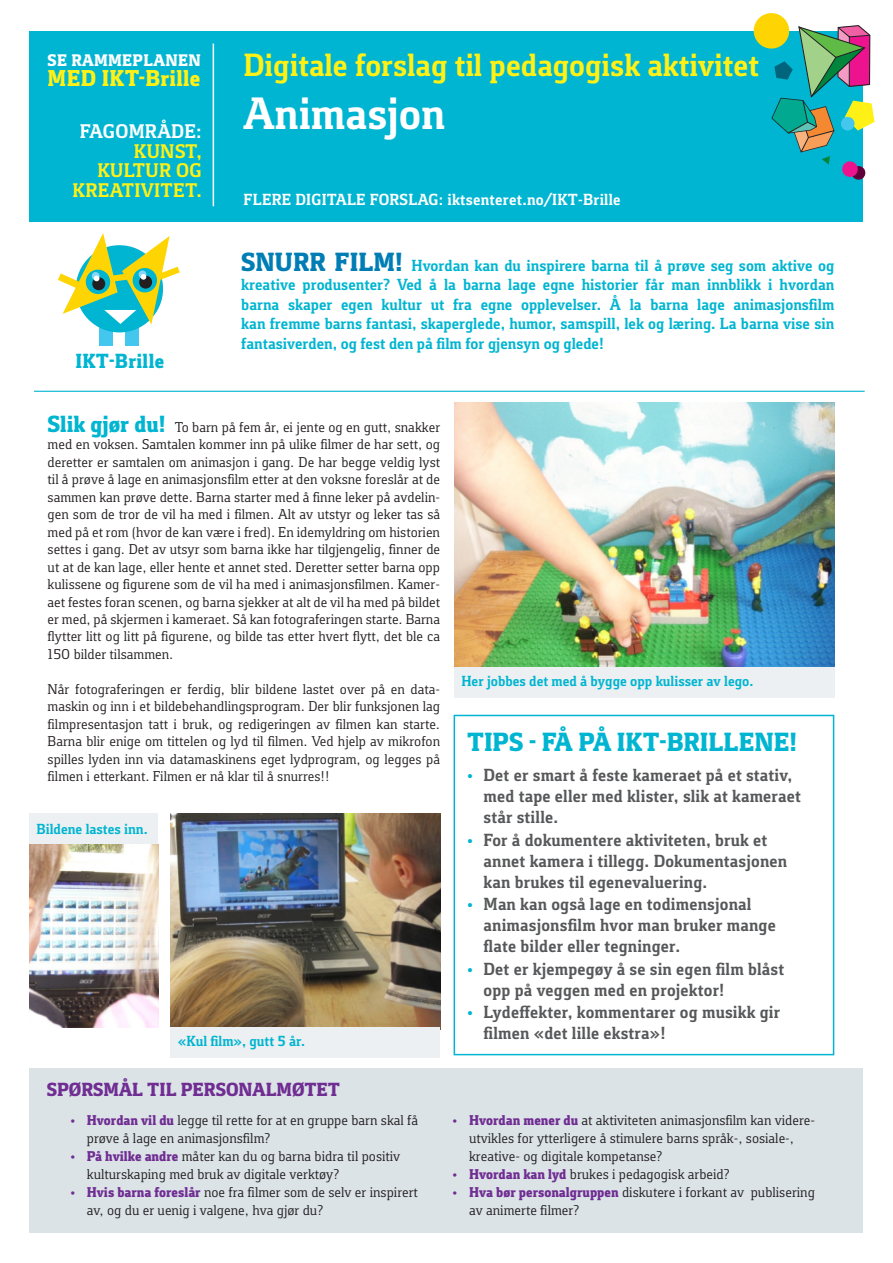
<style>
.page{position:relative;width:893px;height:1263px;background:#fff}
.page>*{position:absolute;margin:0;border:0;box-sizing:border-box;transform-origin:0 0}
.t1{font:700 46.5px "Foral Pro";color:#fff}
.t2{font:700 33px "Foral Pro";color:#fff116}
.t3{font:800 27px "Foral Pro";color:#00b5d1}
.INFORMASJONSSKRIV{font:800 23.55px "Foral Pro";letter-spacing:.015em;color:#fff116}
.INFORMASJONSSKRIV-2{font:800 21px "Foral Pro";letter-spacing:.015em;color:#00b5d1}
.INFORMASJONSSKRIV-3{font:700 20.25px "Foral Pro";letter-spacing:.015em;color:#fff116}
.INFORMASJONSSKRIV-4{font:700 20.25px "Foral Pro";letter-spacing:.015em;color:#fff}
.t4{font:800 19.5px "Foral Pro";color:#702d92}
.t5{font:700 18px/21px "Foral Pro";letter-spacing:.01em;color:#57585a}
.INFORMASJONSSKRIV-5{font:800 17.25px "Foral Pro";letter-spacing:.02em;color:#fff}
.t6{font:700 16.5px/19.6px "Foral Pro";color:#00b5d1;text-align:justify}
.INFORMASJONSSKRIV-6{font:700 16.5px "Foral Pro";letter-spacing:.015em;color:#fff}
.t7{font:700 15px "Foral Pro";color:#00b5d1}
.t8{font:14.55px/17.4px "Foral Pro";color:#231f20}
.s1{font-weight:800;font-size:27px;color:#007db5}
.s2{font-weight:800;font-size:24px;color:#00b5d1}
.s3{font-weight:800;color:#702d92}
.s4{font-weight:800;color:#00b5d1}
</style>
<div class="page">
<div style="left:30px;top:31px;width:833px;height:190px;background:#00b5d1"></div>
<div style="left:125px;top:324px;width:14px;height:21px;background:#44c7ee"></div>
<div style="left:99px;top:324px;width:14px;height:21px;background:#44c7ee"></div>
<div style="left:76px;top:245px;width:87px;height:87px;background:#00b5d1;border-radius:50%"></div>
<svg style="left:58px;top:233px;width:122px;height:91px"></svg>
<svg style="left:753px;top:13px;width:122px;height:167px"></svg>
<div style="left:30px;top:1068px;width:833px;height:165px;background:#dbe3e7"></div>
<hr style="left:213px;top:44px;width:1px;height:162px;background:#fff">
<img style="left:454px;top:403px;width:380px;height:265px">
<img style="left:171px;top:814px;width:269px;height:214px">
<img style="left:30px;top:844px;width:128px;height:184px">
<div style="left:454px;top:715px;width:380px;height:340px;border:2px solid #00b5d1"></div>
<hr style="left:34px;top:391px;width:831px;height:1px;background:#00b5d1">
<div style="left:454px;top:668px;width:380px;height:30px;background:#edf0f2"></div>
<div style="left:171px;top:1028px;width:269px;height:30px;background:#edf0f2"></div>
<div style="left:29px;top:814px;width:129px;height:30px;background:#edf0f2"></div>
<p class="INFORMASJONSSKRIV-5" style="left:48px;top:51px;width:155px">SE RAMMEPLANEN</p>
<p class="INFORMASJONSSKRIV" style="left:48px;top:64px;width:154px">MED IKT-Brille</p>
<p class="INFORMASJONSSKRIV-4" style="left:80px;top:120px;width:124px">FAGOMRÅDE:</p>
<p class="INFORMASJONSSKRIV-3" style="left:134px;top:139px;width:69px">KUNST,</p>
<p class="INFORMASJONSSKRIV-3" style="left:97px;top:159px;width:106px">KULTUR OG</p>
<p class="INFORMASJONSSKRIV-3" style="left:73px;top:178px;width:131px">KREATIVITET.</p>
<p class="INFORMASJONSSKRIV-2" style="left:76px;top:349px;width:90px">IKT-Brille</p>
<p class="t2" style="left:244px;top:46px;width:517px">Digitale forslag til pedagogisk aktivitet</p>
<p class="t1" style="left:244px;top:87px;width:203px">Animasjon</p>
<p class="INFORMASJONSSKRIV-6" style="left:244px;top:190px;width:379px">FLERE DIGITALE FORSLAG: iktsenteret.no/IKT-Brille</p>
<p class="t6" style="left:241px;top:256px;width:595px"><span class="s1">SNURR FILM!</span> Hvordan kan du inspirere barna til å prøve seg som aktive og kreative produsenter? Ved å la barna lage egne historier får man innblikk i hvordan barna skaper egen kultur ut fra egne opplevelser. Å la barna lage animasjonsfilm kan fremme barns fantasi, skaperglede, humor, samspill, lek og læring. La barna vise sin fantasiverden, og fest den på film for gjensyn og glede!</p>
<p class="t8" style="left:48px;top:418px;width:394px;text-align:justify"><span class="s2">Slik gjør du!</span> To barn på fem år, ei jente og en gutt, snakker med en voksen. Samtalen kommer inn på ulike filmer de har sett, og deretter er samtalen om animasjon i gang. De har begge veldig lyst til å prøve å lage en animasjonsfilm etter at den voksne foreslår at de sammen kan prøve dette. Barna starter med å finne leker på avdelin&shy;gen som de tror de vil ha med i filmen. Alt av utstyr og leker tas så med på et rom (hvor de kan være i fred). En idemyldring om historien settes i gang. Det av utsyr som barna ikke har tilgjengelig, finner de ut at de kan lage, eller hente et annet sted. Deretter setter barna opp kulissene og figurene som de vil ha med i animasjonsfilmen. Kamer&shy;aet festes foran scenen, og barna sjekker at alt de vil ha med på bildet er med, på skjermen i kameraet. Så kan fotograferingen starte. Barna flytter litt og litt på figurene, og bilde tas etter hvert flytt, det ble ca 150 bilder tilsammen.</p>
<p class="t8" style="left:48px;top:680px;width:394px;text-align:justify">Når fotograferingen er ferdig, blir bildene lastet over på en data&shy;maskin og inn i et bildebehandlingsprogram. Der blir funksjonen lag filmpresentasjon tatt i bruk, og redigeringen av filmen kan starte.<br>Barna blir enige om tittelen og lyd til filmen. Ved hjelp av mikrofon spilles lyden inn via datamaskinens eget lydprogram, og legges på filmen i etterkant. Filmen er nå klar til å snurres!!</p>
<p class="t7" style="left:37px;top:820px;width:113px">Bildene lastes inn.</p>
<p class="t7" style="left:178px;top:1033px;width:129px">«Kul film», gutt 5 år.</p>
<p class="t4" style="left:47px;top:1078px;width:295px">SPØRSMÅL TIL PERSONALMØTET</p>
<p class="t8" style="left:87px;top:1111px;width:333px;line-height:18px;text-indent:-16px"><span class="s3">• Hvordan vil du</span> legge til rette for at en gruppe barn skal få prøve å lage en animasjonsfilm?</p>
<p class="t8" style="left:87px;top:1147px;width:315px;line-height:18px;text-indent:-16px"><span class="s3">• På hvilke andre</span> måter kan du og barna bidra til positiv kulturskaping med bruk av digitale verktøy?</p>
<p class="t8" style="left:87px;top:1183px;width:333px;line-height:18px;text-indent:-16px"><span class="s3">• Hvis barna foreslår</span> noe fra filmer som de selv er inspirert av, og du er uenig i valgene, hva gjør du?</p>
<p class="t7" style="left:461px;top:673px;width:294px">Her jobbes det med å bygge opp kulisser av lego.</p>
<p class="t3" style="left:467px;top:726px;width:331px">TIPS - FÅ PÅ IKT-BRILLENE!</p>
<p class="t5" style="left:484px;top:765px;width:319px;text-indent:-16px"><span class="s4">•</span> Det er smart å feste kameraet på et stativ, med tape eller med klister, slik at kameraet står stille.</p>
<p class="t5" style="left:484px;top:829px;width:305px;text-indent:-16px"><span class="s4">•</span> For å dokumentere aktiviteten, bruk et annet kamera i tillegg. Dokumentasjonen kan brukes til egenevaluering.</p>
<p class="t5" style="left:484px;top:894px;width:294px;text-indent:-16px"><span class="s4">•</span> Man kan også lage en todimensjonal animasjonsfilm hvor man bruker mange flate bilder eller tegninger.</p>
<p class="t5" style="left:484px;top:958px;width:302px;text-indent:-16px"><span class="s4">•</span> Det er kjempegøy å se sin egen film blåst opp på veggen med en projektor!</p>
<p class="t5" style="left:484px;top:1002px;width:298px;text-indent:-16px"><span class="s4">•</span> Lydeffekter, kommentarer og musikk gir filmen «det lille ekstra»!</p>
<p class="t8" style="left:469px;top:1111px;width:348px;line-height:18px;text-indent:-16px"><span class="s3">• Hvordan mener du</span> at aktiviteten animasjonsfilm kan videre&shy;utvikles for ytterligere å stimulere barns språk-, sosiale-, kreative- og digitale kompetanse?</p>
<p class="t8" style="left:453px;top:1165px;width:278px"><span class="s3">• Hvordan kan lyd</span> brukes i pedagogisk arbeid?</p>
<p class="t8" style="left:469px;top:1183px;width:347px;line-height:18px;text-indent:-16px"><span class="s3">• Hva bør personalgruppen</span> diskutere i forkant av publisering av animerte filmer?</p>
</div>
